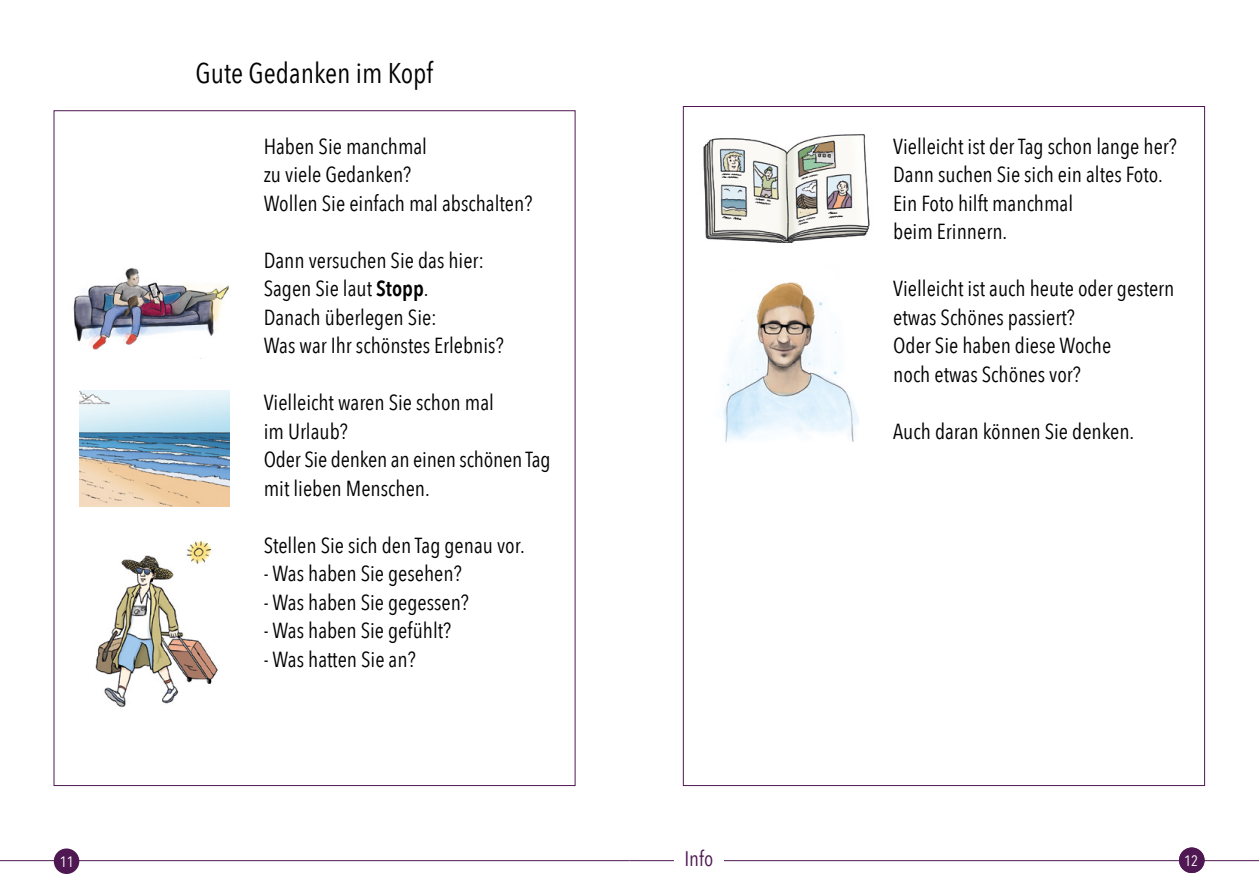
<style>
.page{position:relative;width:1259px;height:893px;background:#fff}
.page>*{position:absolute;margin:0;border:0;box-sizing:border-box;transform-origin:0 0}
.t1{font:28.5px "Avenir Next Condensed";color:#000}
.t2{font:21.75px/28.5px "Avenir Next Condensed";color:#000}
.t3{font:21px "Avenir Next Condensed";color:#4f1853}
.t4{font:15px "Avenir Next Condensed";color:#fff}
.s1{font-weight:600}
</style>
<div class="page">
<hr style="left:0;top:860px;width:629px;height:1px;background:#4f1853">
<div style="left:54px;top:848px;width:25px;height:26px;background:#4f1853;border-radius:50%"></div>
<img style="left:79px;top:390px;width:150px;height:116px">
<img style="left:95px;top:540px;width:123px;height:168px">
<img style="left:73px;top:267px;width:156px;height:83px">
<hr style="left:629px;top:860px;width:630px;height:1px;background:#4f1853">
<div style="left:675px;top:843px;width:49px;height:33px;background:#fff"></div>
<div style="left:1179px;top:847px;width:25px;height:26px;background:#4f1853;border-radius:50%"></div>
<img style="left:703px;top:135px;width:167px;height:107px">
<img style="left:723px;top:282px;width:136px;height:161px">
<p class="t4" style="left:60px;top:848px;width:16px">11</p>
<p class="t1" style="left:195px;top:48px;width:239px">Gute Gedanken im Kopf</p>
<p class="t2" style="left:264px;top:131px;width:165px">Haben Sie manchmal</p>
<p class="t2" style="left:264px;top:159px;width:149px">zu viele Gedanken?</p>
<p class="t2" style="left:264px;top:188px;width:270px">Wollen Sie einfach mal abschalten?</p>
<p class="t2" style="left:264px;top:245px;width:222px">Dann versuchen Sie das hier:</p>
<p class="t2" style="left:264px;top:273px;width:166px">Sagen Sie laut <span class="s1">Stopp</span>.</p>
<p class="t2" style="left:264px;top:302px;width:175px">Danach überlegen Sie:</p>
<p class="t2" style="left:264px;top:330px;width:241px">Was war Ihr schönstes Erlebnis?</p>
<p class="t2" style="left:264px;top:387px;width:232px">Vielleicht waren Sie schon mal</p>
<p class="t2" style="left:264px;top:416px;width:86px">im Urlaub?</p>
<p class="t2" style="left:264px;top:444px;width:288px">Oder Sie denken an einen schönen Tag</p>
<p class="t2" style="left:264px;top:473px;width:168px">mit lieben Menschen.</p>
<p class="t2" style="left:264px;top:530px;width:263px">Stellen Sie sich den Tag genau vor.</p>
<p class="t2" style="left:264px;top:558px;width:199px">- Was haben Sie gesehen?</p>
<p class="t2" style="left:264px;top:587px;width:207px">- Was haben Sie gegessen?</p>
<p class="t2" style="left:264px;top:615px;width:189px">- Was haben Sie gefühlt?</p>
<p class="t2" style="left:264px;top:644px;width:153px">- Was hatten Sie an?</p>
<p class="t2" style="left:893px;top:131px;width:285px">Vielleicht ist der Tag schon lange her?</p>
<p class="t2" style="left:893px;top:159px;width:271px">Dann suchen Sie sich ein altes Foto.</p>
<p class="t2" style="left:893px;top:188px;width:181px">Ein Foto hilft manchmal</p>
<p class="t2" style="left:893px;top:216px;width:116px">beim Erinnern.</p>
<p class="t2" style="left:893px;top:273px;width:283px">Vielleicht ist auch heute oder gestern etwas Schönes passiert?</p>
<p class="t2" style="left:893px;top:330px;width:219px">Oder Sie haben diese Woche</p>
<p class="t2" style="left:893px;top:359px;width:189px">noch etwas Schönes vor?</p>
<p class="t2" style="left:893px;top:416px;width:243px">Auch daran können Sie denken.</p>
<p class="t3" style="left:684px;top:841px;width:30px">Info</p>
<p class="t4" style="left:1184px;top:847px;width:16px">12</p>
<p class="t4" style="left:1188px;top:847px;width:9px">2</p>
</div>
